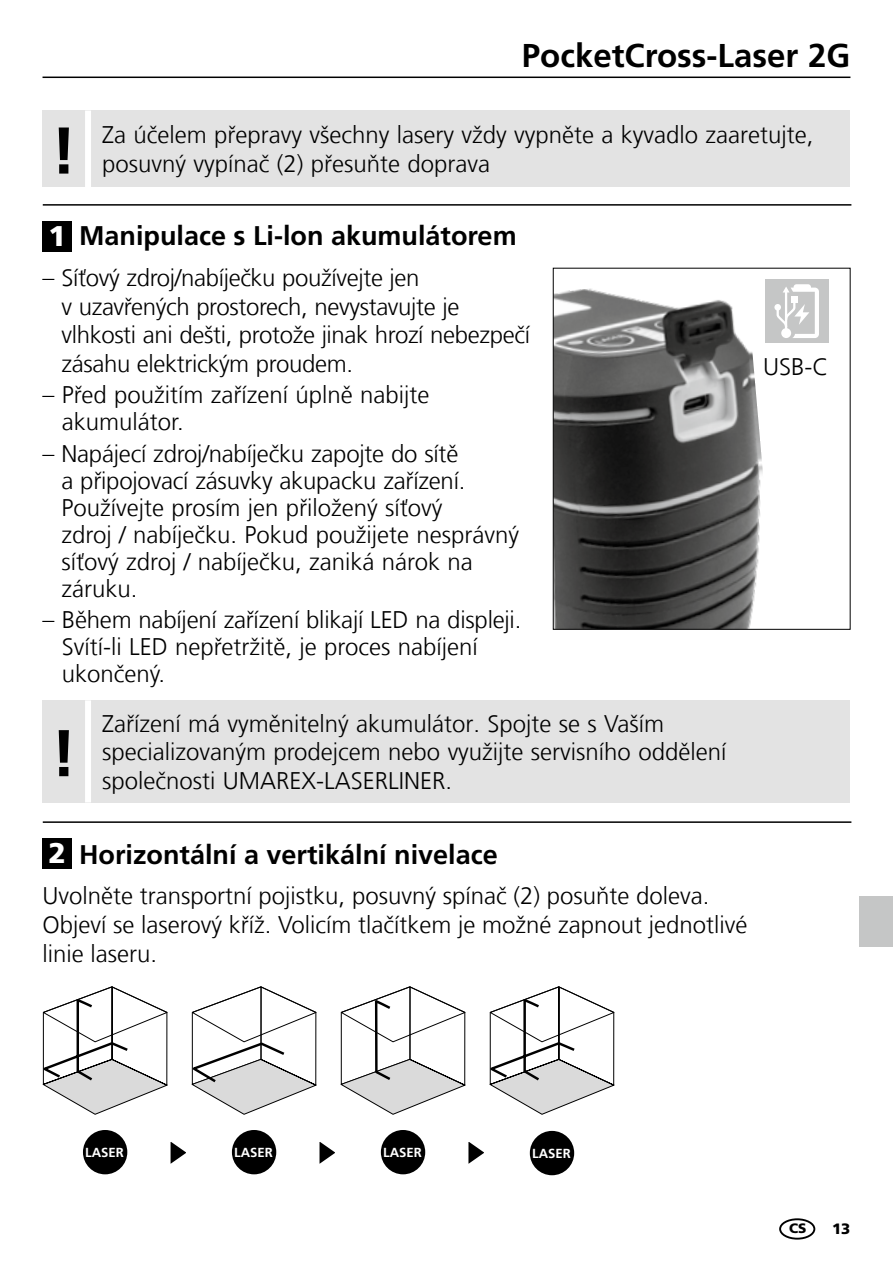
<style>
.page{position:relative;width:893px;height:1263px;background:#fff}
.page>*{position:absolute;margin:0;border:0;box-sizing:border-box;transform-origin:0 0}
.t1{font:700 66px "Frutiger LT Com";color:#000}
.t2{font:700 33px "Frutiger LT Com";color:#000}
.t3{font:900 28.5px "Frutiger LT Com";color:#fff}
.t4{font:700 27px "Frutiger LT Com";color:#000}
.t5{font:300 24px/27px "Frutiger LT Com";color:#000}
.t6{font:900 15px "Frutiger LT Com";color:#000}
.t7{font:900 13.5px "Frutiger LT Com";color:#000}
.t8{font:700 13.2px "Frutiger LT Com";color:#fff}
</style>
<div class="page">
<hr style="left:43px;top:77px;width:807px;height:1px;background:#000">
<hr style="left:43px;top:204px;width:808px;height:2px;background:#000">
<hr style="left:43px;top:821px;width:808px;height:2px;background:#000">
<div style="left:43px;top:221px;width:29px;height:30px;background:#000"></div>
<div style="left:83px;top:1130px;width:44px;height:44px;background:#000;border-radius:50%"></div>
<div style="left:232px;top:1130px;width:44px;height:44px;background:#000;border-radius:50%"></div>
<div style="left:381px;top:1130px;width:44px;height:44px;background:#000;border-radius:50%"></div>
<svg style="left:170px;top:1142px;width:16px;height:22px"></svg>
<svg style="left:319px;top:1142px;width:16px;height:22px"></svg>
<svg style="left:468px;top:1142px;width:16px;height:22px"></svg>
<div style="left:530px;top:1131px;width:44px;height:44px;background:#000;border-radius:50%"></div>
<svg style="left:191px;top:986px;width:126px;height:129px"></svg>
<svg style="left:43px;top:986px;width:124px;height:129px"></svg>
<svg style="left:340px;top:986px;width:126px;height:129px"></svg>
<div style="left:43px;top:838px;width:29px;height:31px;background:#000"></div>
<svg style="left:490px;top:986px;width:124px;height:129px"></svg>
<div style="left:765px;top:279px;width:63px;height:64px;background:#c5c6c6"></div>
<svg style="left:777px;top:284px;width:42px;height:54px"></svg>
<img style="left:555px;top:288px;width:222px;height:340px">
<div style="left:553px;top:268px;width:297px;height:362px;border:1px solid #000"></div>
<div style="left:43px;top:700px;width:807px;height:102px;background:#e3e3e3"></div>
<div style="left:85px;top:700px;width:6px;height:102px;background:#fff"></div>
<div style="left:43px;top:111px;width:807px;height:76px;background:#e3e3e3"></div>
<div style="left:85px;top:111px;width:6px;height:76px;background:#fff"></div>
<div style="left:779px;top:1218px;width:36px;height:21px;border:2px solid #000;border-radius:50%"></div>
<div style="left:859px;top:896px;width:34px;height:51px;background:#c5c6c6"></div>
<h1 class="t1" style="left:51px;top:112px;width:27px">!</h1>
<h2 class="t2" style="left:522px;top:36px;width:330px">PocketCross-Laser 2G</h2>
<p class="t5" style="left:102px;top:122px;width:713px">Za účelem přepravy všechny lasery vždy vypněte a kyvadlo zaaretujte,</p>
<p class="t5" style="left:102px;top:151px;width:390px">posuvný vypínač (2) přesuňte doprava</p>
<p class="t4" style="left:79px;top:220px;width:439px">Manipulace s Li-lon akumulátorem</p>
<p class="t5" style="left:61px;top:263px;width:470px;line-height:28.8px;text-indent:-19px">– Síťový zdroj/nabíječku používejte jen<br>v uzavřených prostorech, nevystavujte je vlhkosti ani dešti, protože jinak hrozí nebezpečí zásahu elektrickým proudem.</p>
<p class="t5" style="left:62px;top:382px;width:369px;text-indent:-19px">– Před použitím zařízení úplně nabijte akumulátor.</p>
<p class="t5" style="left:61px;top:440px;width:459px;text-indent:-19px">– Napájecí zdroj/nabíječku zapojte do sítě<br>a připojovací zásuvky akupacku zařízení.<br>Používejte prosím jen přiložený síťový<br>zdroj / nabíječku. Pokud použijete nesprávný síťový zdroj / nabíječku, zaniká nárok na záruku.</p>
<p class="t5" style="left:62px;top:606px;width:461px;text-indent:-19px">– Během nabíjení zařízení blikají LED na displeji.<br>Svítí-li LED nepřetržitě, je proces nabíjení ukončený.</p>
<p class="t3" style="left:48px;top:219px;width:19px">1</p>
<h1 class="t1" style="left:51px;top:714px;width:27px">!</h1>
<p class="t5" style="left:102px;top:709px;width:626px;line-height:28.8px">Zařízení má vyměnitelný akumulátor. Spojte se s Vaším specializovaným prodejcem nebo využijte servisního oddělení společnosti UMAREX-LASERLINER.</p>
<p class="t5" style="left:763px;top:354px;width:67px">USB-C</p>
<p class="t3" style="left:48px;top:836px;width:19px">2</p>
<p class="t4" style="left:79px;top:838px;width:420px">Horizontální a vertikální nivelace</p>
<p class="t5" style="left:43px;top:882px;width:706px;line-height:28.8px">Uvolněte transportní pojistku, posuvný spínač (2) posuňte doleva.<br>Objeví se laserový kříž. Volicím tlačítkem je možné zapnout jednotlivé linie laseru.</p>
<p class="t8" style="left:85px;top:1144px;width:40px">LASER</p>
<p class="t8" style="left:234px;top:1144px;width:40px">LASER</p>
<p class="t8" style="left:383px;top:1144px;width:40px">LASER</p>
<p class="t8" style="left:532px;top:1145px;width:40px">LASER</p>
<p class="t7" style="left:789px;top:1220px;width:19px">CS</p>
<p class="t6" style="left:832px;top:1219px;width:20px">13</p>
</div>
